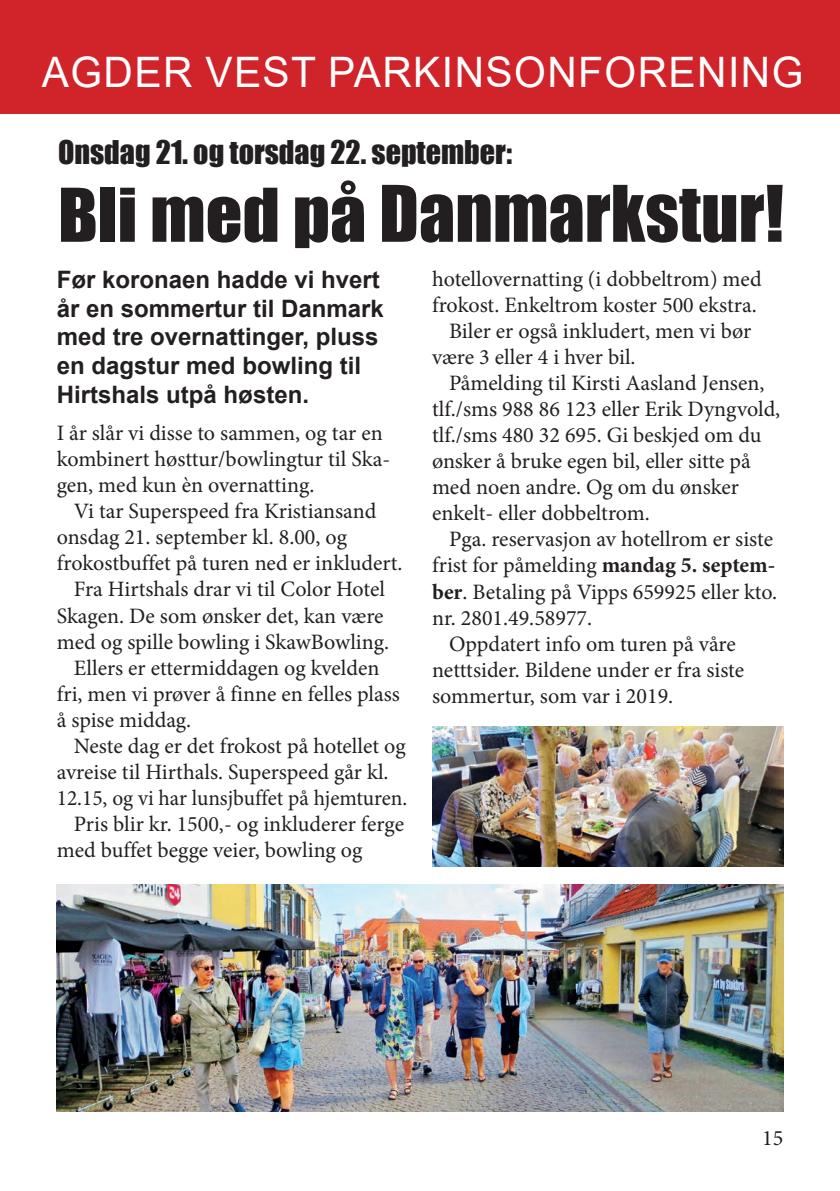
<style>
.page{position:relative;width:840px;height:1191px;background:#fff}
.page>*{position:absolute;margin:0;border:0;box-sizing:border-box;transform-origin:0 0}
.t1{font:72px "Impact";color:#231f20}
.t2{font:42px "Arial";letter-spacing:.035em;color:#fff}
.t3{font:30px "Impact";color:#231f20}
.t4{font:700 24px/28.8px "Arial";color:#231f20}
.t5{font:22px/26px "Minion Pro";color:#231f20}
.s1{font-size:68.4px}
.s2{font-weight:700}
</style>
<div class="page">
<div style="left:0;top:0;width:839px;height:113px;background:#d1232a"></div>
<img style="left:57px;top:884px;width:725px;height:227px">
<img style="left:432px;top:727px;width:350px;height:139px">
<h2 class="t2" style="left:42px;top:44px;width:762px">AGDER VEST PARKINSONFORENING</h2>
<h3 class="t3" style="left:58px;top:129px;width:455px">Onsdag 21. og torsdag 22. september:</h3>
<h1 class="t1" style="left:58px;top:158px;width:727px"><span class="s1">Bli med på</span> Danmarkstur!</h1>
<p class="t4" style="left:57px;top:265px;width:328px">Før koronaen hadde vi hvert år en sommertur til Danmark med tre overnattinger, pluss en dagstur med bowling til<br>Hirtshals utpå høsten.</p>
<p class="t5" style="left:57px;top:420px;width:335px">I år slår vi disse to sammen, og tar en kombinert høsttur/bowlingtur til Ska&shy;gen, med kun èn overnatting.</p>
<p class="t5" style="left:74px;top:498px;width:304px">Vi tar Superspeed fra Kristiansand</p>
<p class="t5" style="left:57px;top:524px;width:291px">onsdag 21. september kl. 8.00, og</p>
<p class="t5" style="left:57px;top:550px;width:347px">frokostbuffet på turen ned er inkludert.</p>
<p class="t5" style="left:74px;top:576px;width:312px">Fra Hirtshals drar vi til Color Hotel</p>
<p class="t5" style="left:57px;top:602px;width:328px">Skagen. De som ønsker det, kan være</p>
<p class="t5" style="left:57px;top:628px;width:333px">med og spille bowling i SkawBowling.</p>
<p class="t5" style="left:74px;top:654px;width:307px">Ellers er ettermiddagen og kvelden</p>
<p class="t5" style="left:57px;top:680px;width:344px">fri, men vi prøver å finne en felles plass</p>
<p class="t5" style="left:57px;top:706px;width:136px">å spise middag.</p>
<p class="t5" style="left:74px;top:732px;width:333px">Neste dag er det frokost på hotellet og</p>
<p class="t5" style="left:57px;top:758px;width:333px">avreise til Hirthals. Superspeed går kl.</p>
<p class="t5" style="left:57px;top:784px;width:352px">12.15, og vi har lunsjbuffet på hjemturen.</p>
<p class="t5" style="left:74px;top:810px;width:331px">Pris blir kr. 1500,- og inkluderer ferge</p>
<p class="t5" style="left:57px;top:836px;width:307px">med buffet begge veier, bowling og</p>
<p class="t5" style="left:432px;top:266px;width:331px">hotellovernatting (i dobbeltrom) med</p>
<p class="t5" style="left:432px;top:292px;width:326px">frokost. Enkeltrom koster 500 ekstra.</p>
<p class="t5" style="left:449px;top:318px;width:303px">Biler er også inkludert, men vi bør</p>
<p class="t5" style="left:432px;top:344px;width:205px">være 3 eller 4 i hver bil.</p>
<p class="t5" style="left:449px;top:370px;width:317px">Påmelding til Kirsti Aasland Jensen,</p>
<p class="t5" style="left:432px;top:396px;width:349px">tlf./sms 988 86 123 eller Erik Dyngvold,</p>
<p class="t5" style="left:432px;top:422px;width:331px">tlf./sms 480 32 695. Gi beskjed om du</p>
<p class="t5" style="left:432px;top:448px;width:320px">ønsker å bruke egen bil, eller sitte på</p>
<p class="t5" style="left:432px;top:474px;width:308px">med noen andre. Og om du ønsker</p>
<p class="t5" style="left:432px;top:500px;width:219px">enkelt- eller dobbeltrom.</p>
<p class="t5" style="left:449px;top:526px;width:325px">Pga. reservasjon av hotellrom er siste</p>
<p class="t5" style="left:432px;top:552px;width:344px">frist for påmelding <span class="s2">mandag 5. septem-</span></p>
<p class="t5" style="left:432px;top:578px;width:346px"><span class="s2">ber</span>. Betaling på Vipps 659925 eller kto.</p>
<p class="t5" style="left:432px;top:604px;width:162px">nr. 2801.49.58977.</p>
<p class="t5" style="left:449px;top:630px;width:288px">Oppdatert info om turen på våre</p>
<p class="t5" style="left:432px;top:656px;width:313px">netttsider. Bildene under er fra siste</p>
<p class="t5" style="left:432px;top:682px;width:243px">sommertur, som var i 2019.</p>
<p class="t5" style="left:761px;top:1124px;width:23px">15</p>
</div>
